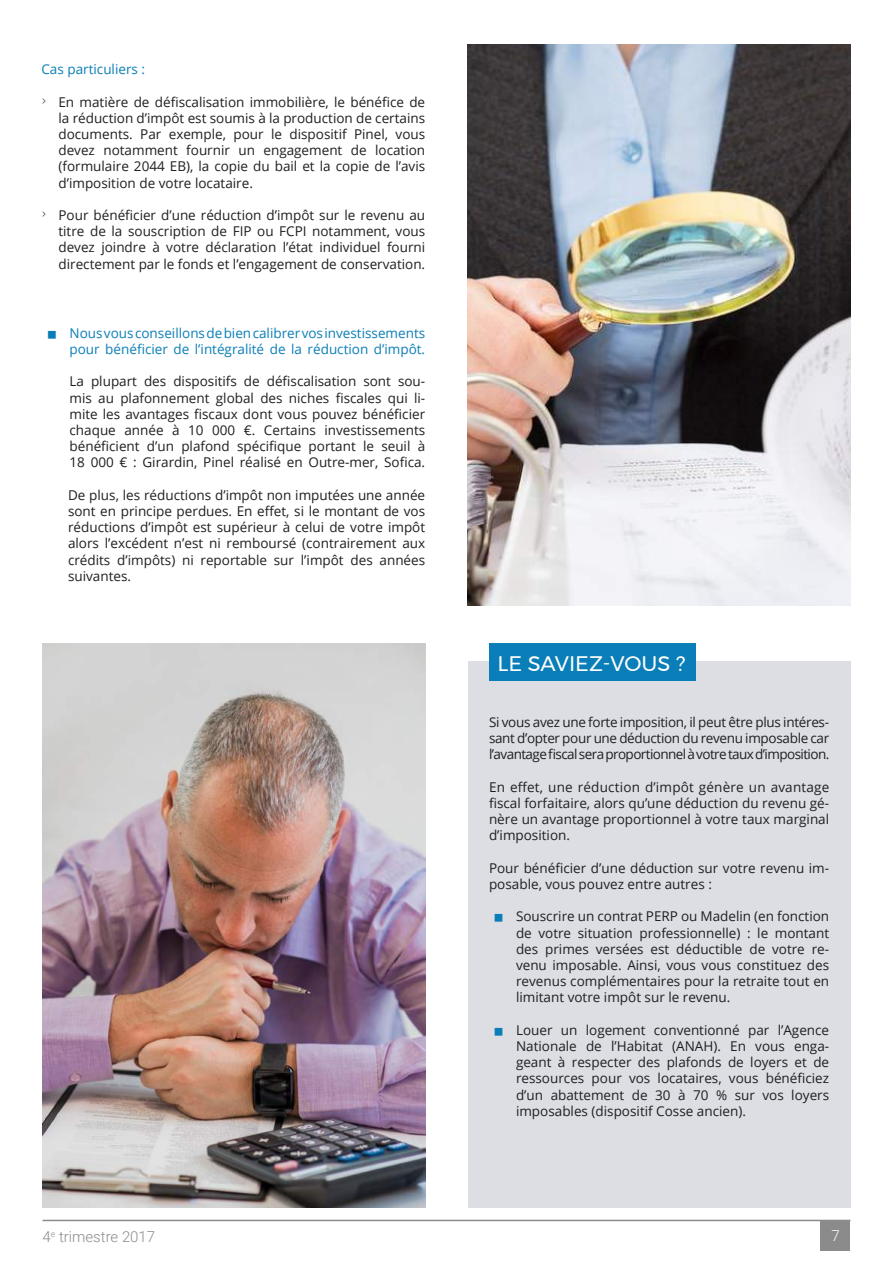
<style>
.page{position:relative;width:893px;height:1263px;background:#fff}
.page>*{position:absolute;margin:0;border:0;box-sizing:border-box;transform-origin:0 0}
.t1{font:21px "Montserrat";color:#fff}
.t2{font:300 15px "Roboto";color:#8d8b8a}
.t3{font:300 15px "Roboto";color:#fff}
.t4{font:13.5px/16.2px "Open Sans";color:#1e1f21;text-align:justify}
.t5{font:13.5px/16.2px "Open Sans";color:#0a7eb8}
</style>
<div class="page">
<div style="left:820px;top:1221px;width:30px;height:29px;background:#8c8b8b"></div>
<hr style="left:43px;top:1220px;width:807px;height:1px;background:#8c8b8b">
<div style="left:468px;top:661px;width:382px;height:547px;background:#dddee3"></div>
<div style="left:489px;top:644px;width:206px;height:37px;background:#0a7eb8"></div>
<img style="left:468px;top:45px;width:382px;height:561px">
<img style="left:42px;top:644px;width:383px;height:564px">
<p class="t5" style="left:41px;top:61px;width:105px">Cas particuliers :</p>
<p class="t4" style="left:58px;top:93px;width:368px">En matière de défiscalisation immobilière, le bénéfice de la réduction d’impôt est soumis à la production de certains documents. Par exemple, pour le dispositif Pinel, vous devez notamment fournir un engagement de location (formulaire 2044 EB), la copie du bail et la copie de l’avis d’imposition de votre locataire.</p>
<p class="t4" style="left:58px;top:207px;width:368px">Pour bénéficier d’une réduction d’impôt sur le revenu au titre de la souscription de FIP ou FCPI notamment, vous devez joindre à votre déclaration l’état individuel fourni directement par le fonds et l’engagement de conservation.</p>
<p class="t5" style="left:70px;top:324px;width:357px">Nous vous conseillons de bien calibrer vos investissements pour bénéficier de l’intégralité de la réduction d’impôt.</p>
<p class="t4" style="left:70px;top:373px;width:357px">La plupart des dispositifs de défiscalisation sont sou&shy;mis au plafonnement global des niches fiscales qui li&shy;mite les avantages fiscaux dont vous pouvez bénéficier chaque année à 10 000 €. Certains investissements bénéficient d’un plafond spécifique portant le seuil à 18 000 € : Girardin, Pinel réalisé en Outre-mer, Sofica.</p>
<p class="t4" style="left:68px;top:486px;width:359px">De plus, les réductions d’impôt non imputées une année sont en principe perdues. En effet, si le montant de vos réductions d’impôt est supérieur à celui de votre impôt alors l’excédent n’est ni remboursé (contrairement aux crédits d’impôts) ni reportable sur l’impôt des années suivantes.</p>
<h1 class="t1" style="left:498px;top:648px;width:189px">LE SAVIEZ-VOUS ?</h1>
<p class="t4" style="left:489px;top:713px;width:342px">Si vous avez une forte imposition, il peut être plus intéres&shy;sant d’opter pour une déduction du revenu imposable car l’avantage fiscal sera proportionnel à votre taux d’imposition.</p>
<p class="t4" style="left:489px;top:778px;width:342px">En effet, une réduction d’impôt génère un avantage fiscal forfaitaire, alors qu’une déduction du revenu gé&shy;nère un avantage proportionnel à votre taux marginal d’imposition.</p>
<p class="t4" style="left:489px;top:859px;width:342px">Pour bénéficier d’une déduction sur votre revenu im&shy;posable, vous pouvez entre autres :</p>
<p class="t4" style="left:516px;top:908px;width:315px">Souscrire un contrat PERP ou Madelin (en fonction de votre situation professionnelle) : le montant des primes versées est déductible de votre re&shy;venu imposable. Ainsi, vous vous constituez des revenus complémentaires pour la retraite tout en limitant votre impôt sur le revenu.</p>
<p class="t4" style="left:516px;top:1021px;width:315px">Louer un logement conventionné par l’Agence Nationale de l’Habitat (ANAH). En vous enga&shy;geant à respecter des plafonds de loyers et de ressources pour vos locataires, vous bénéficiez d’un abattement de 30 à 70 % sur vos loyers imposables (dispositif Cosse ancien).</p>
<p class="t2" style="left:43px;top:1226px;width:114px">4<sup>e</sup> trimestre 2017</p>
<p class="t3" style="left:832px;top:1225px;width:10px">7</p>
</div>
